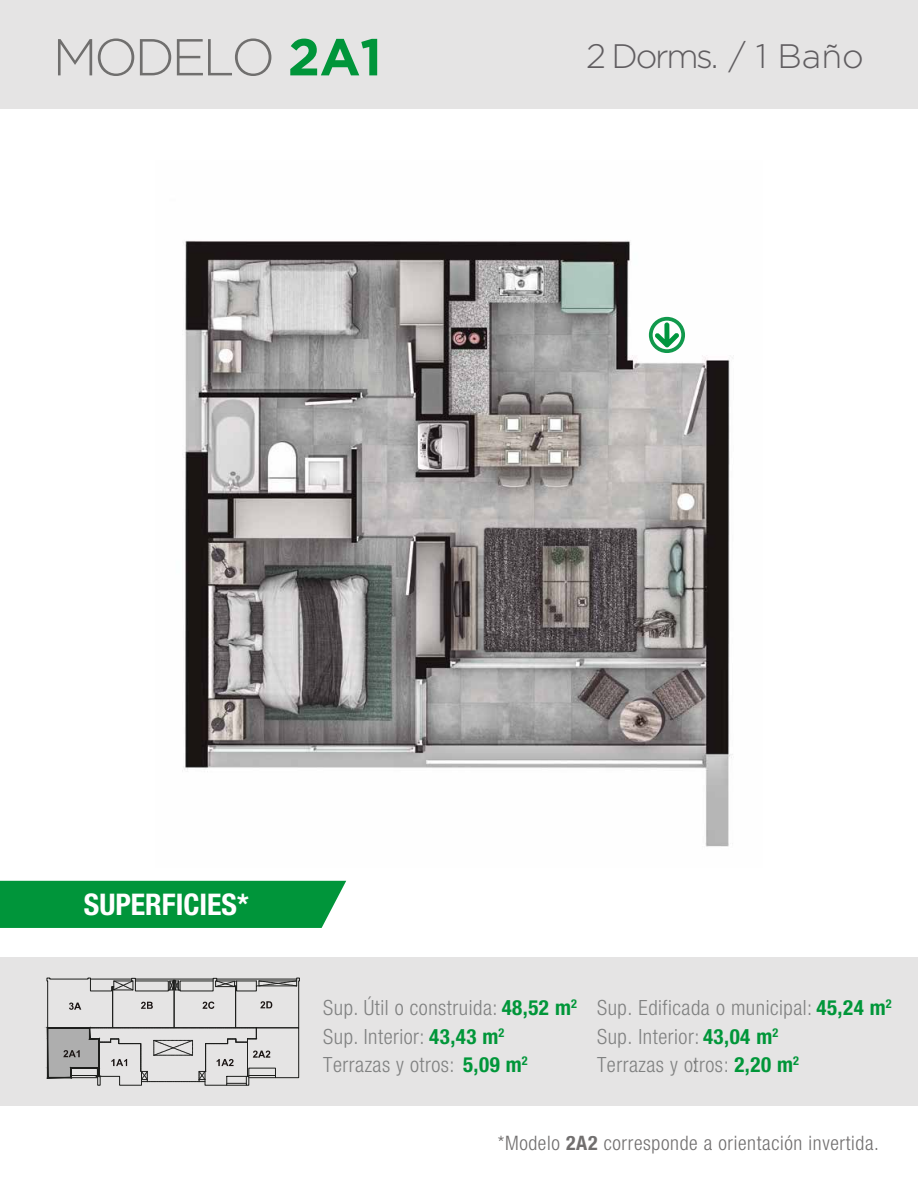
<style>
.page{position:relative;width:918px;height:1188px;background:#fff}
.page>*{position:absolute;margin:0;border:0;box-sizing:border-box;transform-origin:0 0}
.t1{font:300 51.9px "Gotham Pro";color:#706f6e}
.t2{font:300 33.9px "Gotham Pro";letter-spacing:-.035em;color:#605d60}
.t3{font:700 condensed 29.85px "Helvetica Neue";color:#fff}
.t4{font:300 condensed 21px/28.2px "Helvetica Neue";letter-spacing:.025em;color:#808181}
.t5{font:300 condensed 21px "Helvetica Neue";color:#626260}
.t6{font:300 condensed 19.95px "Helvetica Neue";letter-spacing:.035em;color:#716f6f}
.s1{font-weight:700;color:#00953a}
.s2{font-weight:700;color:#009639}
.s3{font-weight:700}
</style>
<div class="page">
<img style="left:182px;top:240px;width:552px;height:607px">
<svg style="left:655px;top:322px;width:24px;height:25px"></svg>
<div style="left:649px;top:317px;width:36px;height:36px;border:4px solid #11994c;border-radius:50%"></div>
<div style="left:0;top:957px;width:918px;height:149px;background:#e5e4e4"></div>
<div style="left:0;top:0;width:918px;height:108px;background:#e5e4e4"></div>
<div style="left:0;top:881px;width:346px;height:47px;background:#00953a"></div>
<svg style="left:46px;top:977px;width:254px;height:109px"></svg>
<h1 class="t1" style="left:53px;top:29px;width:331px">MODELO <span class="s1">2A1</span></h1>
<h2 class="t2" style="left:586px;top:38px;width:279px">2 Dorms. / 1 Baño</h2>
<h3 class="t3" style="left:84px;top:886px;width:166px">SUPERFICIES*</h3>
<p class="t4" style="left:323px;top:994px;width:255px">Sup. Útil o construida: <span class="s2">48,52 m</span><sup>2<br></sup>Sup. Interior: <span class="s2">43,43 m</span><sup>2<br></sup>Terrazas y otros: <span class="s2">5,09 m</span><sup>2</sup></p>
<p class="t4" style="left:597px;top:994px;width:296px">Sup. Edificada o municipal: <span class="s2">45,24 m</span><sup>2</sup></p>
<p class="t4" style="left:597px;top:1022px;width:183px">Sup. Interior:<span class="s2">43,04 m</span><sup>2</sup></p>
<p class="t5" style="left:693px;top:1052px;width:7px">:</p>
<p class="t4" style="left:597px;top:1050px;width:203px">Terrazas y otros: <span class="s2">2,20 m</span><sup>2</sup></p>
<p class="t6" style="left:498px;top:1132px;width:383px">*Modelo <span class="s3">2A2</span> corresponde a orientación invertida.</p>
</div>
